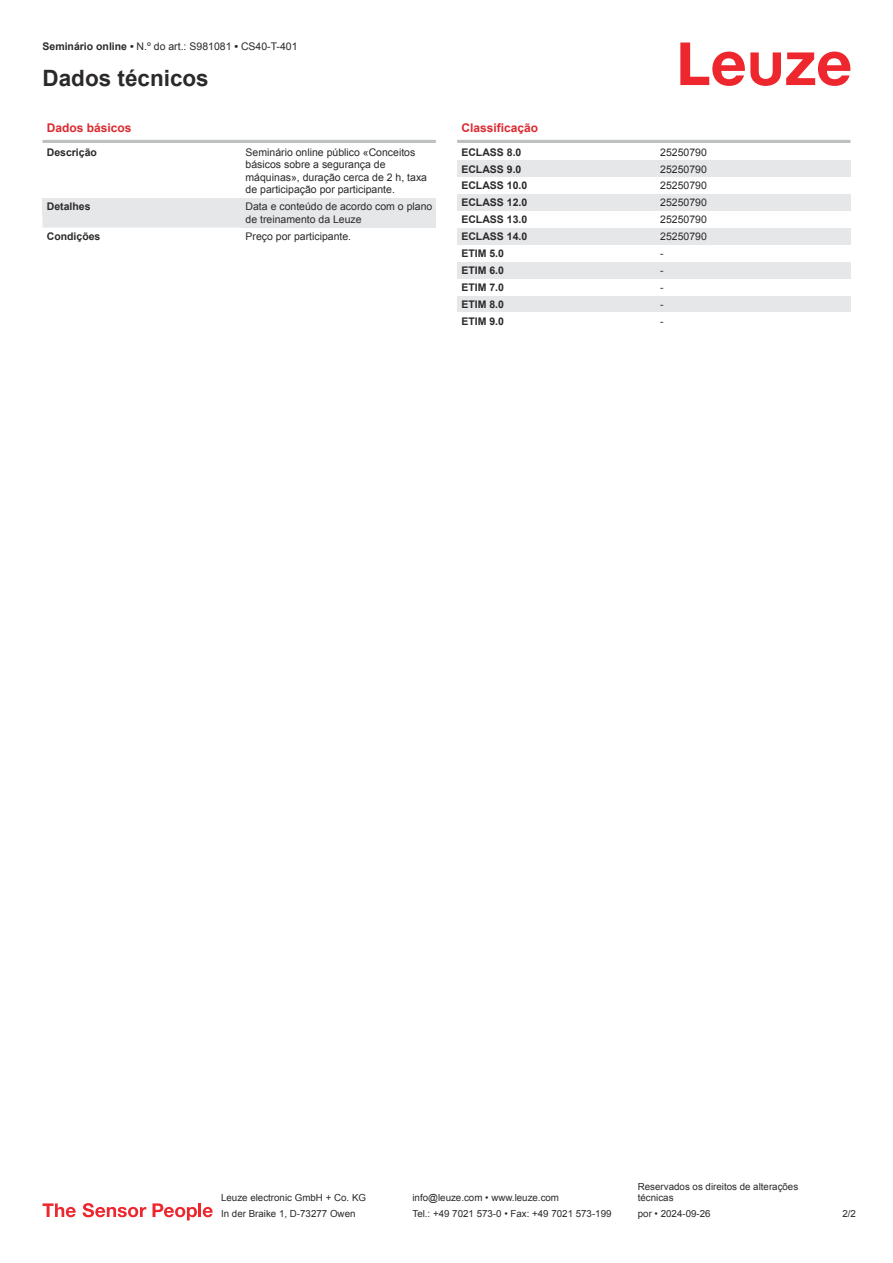
<style>
.page{position:relative;width:893px;height:1263px;background:#fff}
.page>*{position:absolute;margin:0;border:0;box-sizing:border-box;transform-origin:0 0}
.t1{font:700 22.5px "Arial";color:#2b292a}
.t2{font:700 12px "Arial";color:#db2a30}
.t3{font:10.5px/12.6px "Arial";color:#2b292a}
.t4{font:700 10.5px "Arial";color:#2b292a}
.t5{font:9.75px/11.7px "Arial";color:#2b292a}
.s1{font-weight:700}
</style>
<div class="page">
<svg style="left:680px;top:43px;width:170px;height:43px"></svg>
<div style="left:43px;top:215px;width:199px;height:13px;background:#e6e7e9"></div>
<hr style="left:43px;top:140px;width:393px;height:3px;background:#bdbfc1">
<div style="left:43px;top:198px;width:199px;height:17px;background:#e6e7e9"></div>
<div style="left:242px;top:198px;width:194px;height:30px;background:#e6e7e9"></div>
<hr style="left:457px;top:140px;width:393px;height:3px;background:#bdbfc1">
<div style="left:457px;top:160px;width:200px;height:17px;background:#e6e7e9"></div>
<div style="left:657px;top:160px;width:193px;height:17px;background:#e6e7e9"></div>
<div style="left:457px;top:194px;width:200px;height:17px;background:#e6e7e9"></div>
<div style="left:657px;top:194px;width:193px;height:17px;background:#e6e7e9"></div>
<div style="left:457px;top:228px;width:200px;height:17px;background:#e6e7e9"></div>
<div style="left:657px;top:228px;width:193px;height:17px;background:#e6e7e9"></div>
<div style="left:457px;top:262px;width:200px;height:17px;background:#e6e7e9"></div>
<div style="left:657px;top:262px;width:193px;height:17px;background:#e6e7e9"></div>
<div style="left:457px;top:296px;width:200px;height:16px;background:#e6e7e9"></div>
<div style="left:657px;top:296px;width:193px;height:16px;background:#e6e7e9"></div>
<svg style="left:43px;top:1203px;width:33px;height:14px"></svg>
<svg style="left:83px;top:1203px;width:63px;height:14px"></svg>
<svg style="left:153px;top:1203px;width:44px;height:17px"></svg>
<hr style="left:198px;top:1203px;width:3px;height:14px;background:#ed272d">
<svg style="left:203px;top:1207px;width:10px;height:10px"></svg>
<p class="t3" style="left:43px;top:41px;width:257px"><span class="s1">Seminário online •</span> N.º do art.: S981081 <span class="s1">•</span> CS40-T-401</p>
<h1 class="t1" style="left:43px;top:70px;width:168px">Dados técnicos</h1>
<p class="t2" style="left:47px;top:123px;width:86px">Dados básicos</p>
<p class="t4" style="left:47px;top:148px;width:52px">Descrição</p>
<p class="t3" style="left:246px;top:147px;width:183px">Seminário online público «Conceitos básicos sobre a segurança de máquinas», duração cerca de 2 h, taxa de participação por participante.</p>
<p class="t4" style="left:47px;top:203px;width:45px">Detalhes</p>
<p class="t3" style="left:246px;top:201px;width:188px">Data e conteúdo de acordo com o plano de treinamento da Leuze</p>
<p class="t4" style="left:47px;top:232px;width:55px">Condições</p>
<p class="t3" style="left:246px;top:231px;width:107px">Preço por participante.</p>
<p class="t2" style="left:461px;top:123px;width:78px">Classificação</p>
<p class="t4" style="left:461px;top:148px;width:62px">ECLASS 8.0</p>
<p class="t3" style="left:660px;top:147px;width:48px">25250790</p>
<p class="t4" style="left:461px;top:165px;width:62px">ECLASS 9.0</p>
<p class="t3" style="left:660px;top:164px;width:48px">25250790</p>
<p class="t4" style="left:461px;top:182px;width:67px">ECLASS 10.0</p>
<p class="t3" style="left:660px;top:180px;width:48px">25250790</p>
<p class="t4" style="left:461px;top:199px;width:67px">ECLASS 12.0</p>
<p class="t3" style="left:660px;top:197px;width:48px">25250790</p>
<p class="t4" style="left:461px;top:216px;width:67px">ECLASS 13.0</p>
<p class="t3" style="left:660px;top:214px;width:48px">25250790</p>
<p class="t4" style="left:461px;top:233px;width:67px">ECLASS 14.0</p>
<p class="t3" style="left:660px;top:231px;width:48px">25250790</p>
<p class="t4" style="left:461px;top:249px;width:44px">ETIM 5.0</p>
<p class="t3" style="left:660px;top:248px;width:5px">-</p>
<p class="t4" style="left:461px;top:266px;width:44px">ETIM 6.0</p>
<p class="t3" style="left:660px;top:265px;width:5px">-</p>
<p class="t4" style="left:461px;top:283px;width:44px">ETIM 7.0</p>
<p class="t3" style="left:660px;top:282px;width:5px">-</p>
<p class="t4" style="left:461px;top:300px;width:44px">ETIM 8.0</p>
<p class="t3" style="left:660px;top:299px;width:5px">-</p>
<p class="t4" style="left:461px;top:317px;width:44px">ETIM 9.0</p>
<p class="t3" style="left:660px;top:316px;width:5px">-</p>
<p class="t5" style="left:221px;top:1193px;width:146px">Leuze electronic GmbH + Co. KG</p>
<p class="t5" style="left:412px;top:1193px;width:148px">info@leuze.com • www.leuze.com</p>
<p class="t5" style="left:638px;top:1181px;width:162px">Reservados os direitos de alterações técnicas</p>
<p class="t5" style="left:221px;top:1209px;width:136px">In der Braike 1, D-73277 Owen</p>
<p class="t5" style="left:412px;top:1209px;width:201px">Tel.: +49 7021 573-0 • Fax: +49 7021 573-199</p>
<p class="t5" style="left:638px;top:1209px;width:74px">por • 2024-09-26</p>
<p class="t5" style="left:842px;top:1209px;width:15px">2 /2</p>
</div>
